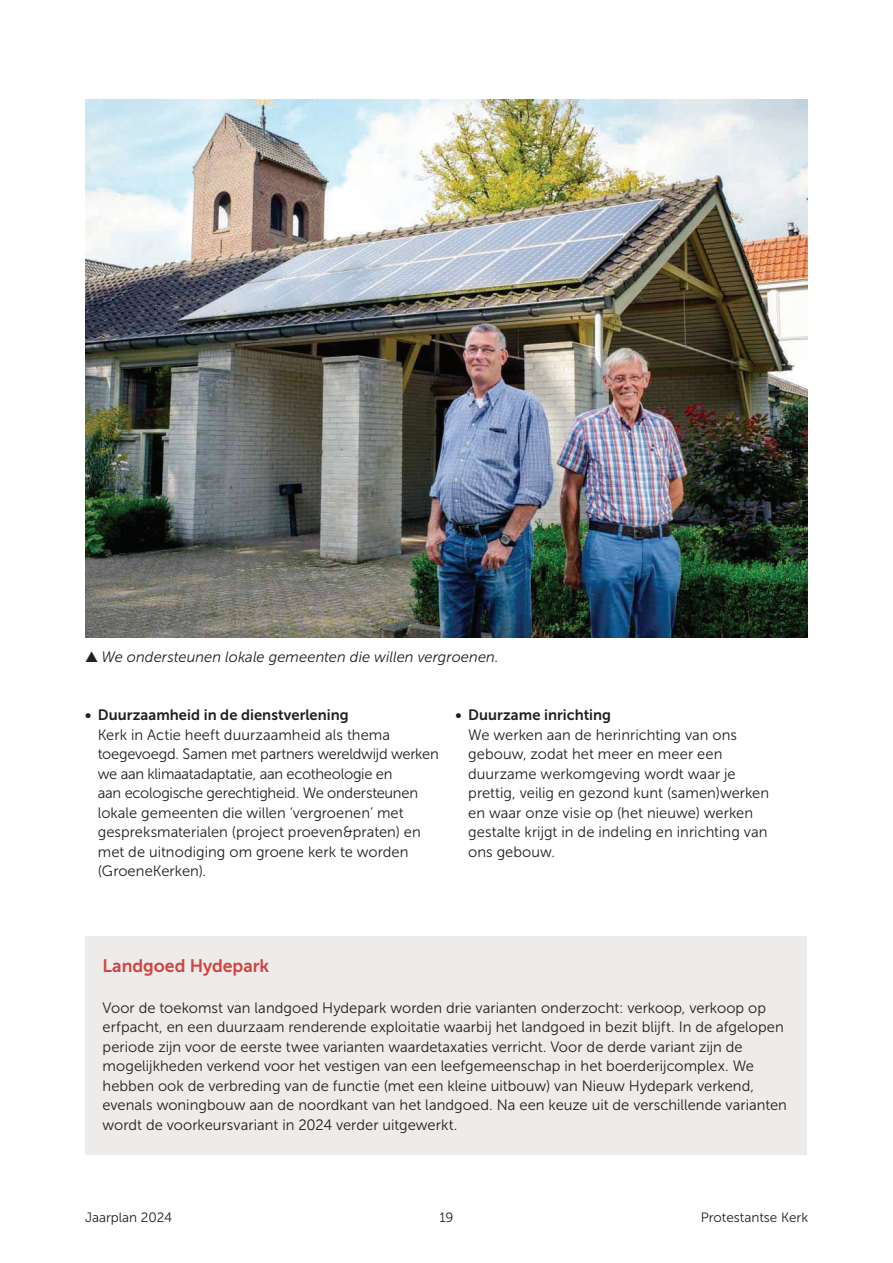
<style>
.page{position:relative;width:893px;height:1263px;background:#fff}
.page>*{position:absolute;margin:0;border:0;box-sizing:border-box;transform-origin:0 0}
.t1{font:18px "Museo Sans 700";letter-spacing:-.005em;color:#d2433f}
.t2{font:15px/19.5px "Museo Sans 300";letter-spacing:.005em;color:#231f20}
.t3{font:15px "Museo Sans 700";letter-spacing:.005em;color:#231f20}
.t4{font:italic 15px "Museo Sans 300";letter-spacing:.005em;color:#231f20}
.t5{font:13.5px "Museo Sans 300";color:#231f20}
</style>
<div class="page">
<div style="left:86px;top:936px;width:721px;height:218px;background:#edecea"></div>
<img style="left:85px;top:100px;width:723px;height:538px">
<p class="t4" style="left:85px;top:648px;width:415px">▲ We ondersteunen lokale gemeenten die willen vergroenen.</p>
<p class="t3" style="left:85px;top:707px;width:265px">• Duurzaamheid in de dienstverlening</p>
<p class="t2" style="left:98px;top:725px;width:342px">Kerk in Actie heeft duurzaamheid als thema toegevoegd. Samen met partners wereldwijd werken we aan klimaatadaptatie, aan ecotheologie en<br>aan ecologische gerechtigheid. We ondersteunen lokale gemeenten die willen ‘vergroenen’ met gespreksmaterialen (project proeven&amp;praten) en met de uitnodiging om groene kerk te worden (GroeneKerken).</p>
<p class="t3" style="left:455px;top:707px;width:157px">• Duurzame inrichting</p>
<p class="t2" style="left:468px;top:725px;width:302px">We werken aan de herinrichting van ons gebouw, zodat het meer en meer een duurzame werkomgeving wordt waar je prettig, veilig en gezond kunt (samen)werken en waar onze visie op (het nieuwe) werken gestalte krijgt in de indeling en inrichting van ons gebouw.</p>
<p class="t1" style="left:103px;top:956px;width:168px">Landgoed Hydepark</p>
<p class="t2" style="left:103px;top:998px;width:686px">Voor de toekomst van landgoed Hydepark worden drie varianten onderzocht: verkoop, verkoop op erfpacht, en een duurzaam renderende exploitatie waarbij het landgoed in bezit blijft. In de afgelopen periode zijn voor de eerste twee varianten waardetaxaties verricht. Voor de derde variant zijn de mogelijkheden verkend voor het vestigen van een leefgemeenschap in het boerderijcomplex. We hebben ook de verbreding van de functie (met een kleine uitbouw) van Nieuw Hydepark verkend, evenals woningbouw aan de noordkant van het landgoed. Na een keuze uit de verschillende varianten wordt de voorkeursvariant in 2024 verder uitgewerkt.</p>
<p class="t5" style="left:85px;top:1210px;width:89px">Jaarplan 2024</p>
<p class="t5" style="left:439px;top:1210px;width:16px">19</p>
<p class="t5" style="left:701px;top:1210px;width:109px">Protestantse Kerk</p>
</div>
